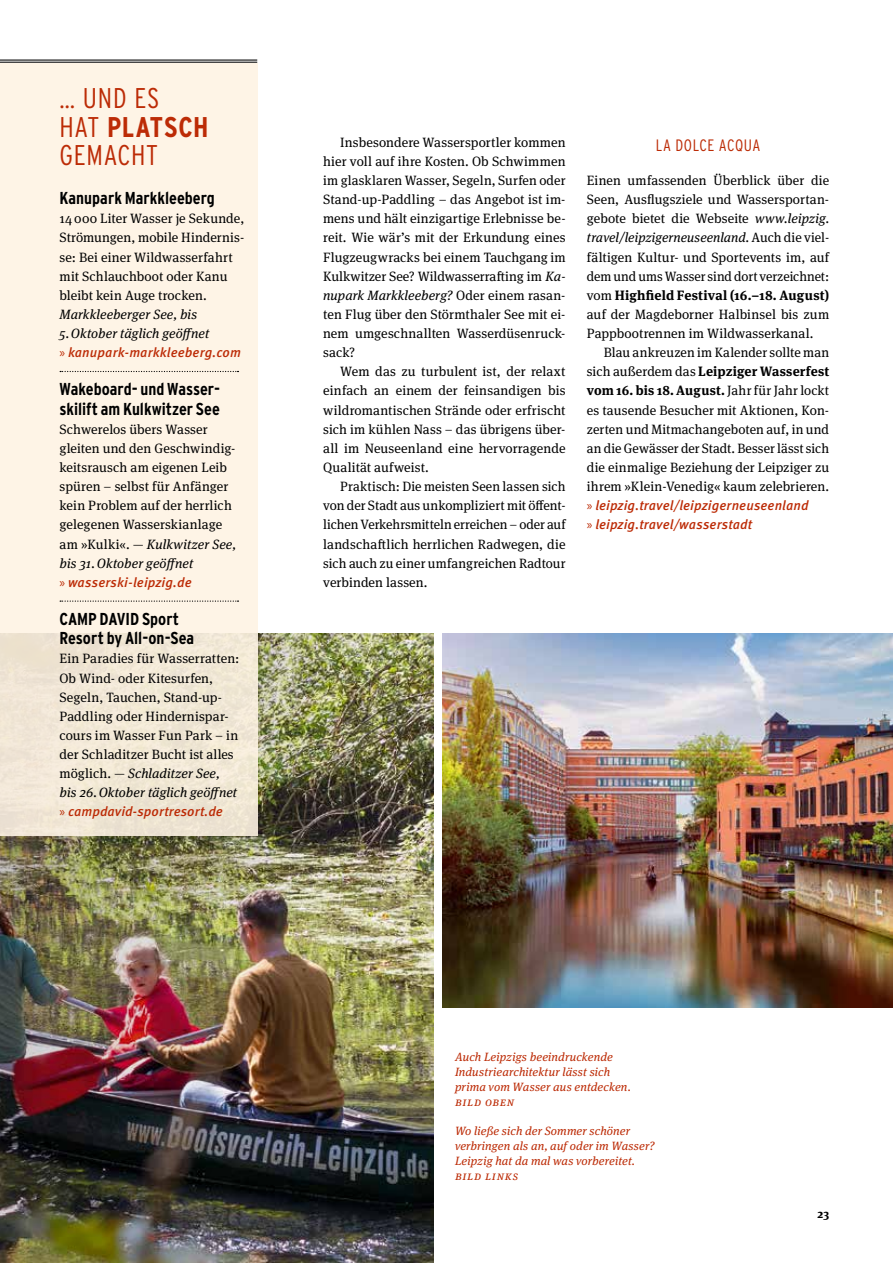
<style>
.page{position:relative;width:893px;height:1263px;background:#fff}
.page>*{position:absolute;margin:0;border:0;box-sizing:border-box;transform-origin:0 0}
.t1{font:300 condensed 28.5px/28.7px "Interstate";letter-spacing:.025em;color:#bc2b06}
.t2{font:700 condensed 17.25px/19.2px "Interstate";color:#000}
.t3{font:300 condensed 16.5px "Interstate";letter-spacing:.03em;color:#bc2b06}
.t4{font:13.5px/19.2px "Meta Serif Pro";letter-spacing:.005em;color:#000}
.t5{font:italic 500 13.5px/19.2px "Meta Pro";letter-spacing:.01em;color:#bc2b06}
.t6{font:italic 13.5px/19.2px "Meta Serif Pro";letter-spacing:.005em;color:#000}
.t7{font:italic 12px/14.9px "Meta Serif Pro";letter-spacing:.01em;color:#bc2b06}
.t8{font:700 12px "Meta Serif Pro";color:#000}
.s1{font-weight:700}
.s2{font-family:"Myriad Pro";font-weight:400;font-style:normal}
.s3{font-style:italic}
</style>
<div class="page">
<img style="left:442px;top:634px;width:451px;height:374px">
<img style="left:0;top:634px;width:434px;height:629px">
<div style="left:0;top:63px;width:257px;height:773px;background:linear-gradient(to bottom,#fff8eb,#f3e9d8)"></div>
<hr style="left:0;top:60px;width:257px;height:1px;background:#000">
<hr style="left:0;top:62px;width:257px;height:1px;background:#000">
<svg style="left:60px;top:371px;width:179px;height:1px"></svg>
<svg style="left:60px;top:600px;width:179px;height:2px"></svg>
<h1 class="t1" style="left:60px;top:83px;width:150px">… UND ES<br>HAT <span class="s1">PLATSCH<br></span>GEMACHT</h1>
<p class="t2" style="left:60px;top:188px;width:157px">Kanupark Markkleeberg</p>
<p class="t4" style="left:60px;top:208px;width:186px">14000 Liter Wasser je Sekunde,<br>Strömungen, mobile Hindernis&shy;se: Bei einer Wildwasserfahrt mit Schlauchboot oder Kanu bleibt kein Auge trocken.</p>
<p class="t6" style="left:60px;top:304px;width:151px">Markkleeberger See, bis<br>5.Oktober täglich geöffnet</p>
<p class="t5" style="left:60px;top:342px;width:183px"><span class="s2">»</span> kanupark-markkleeberg.com</p>
<p class="t2" style="left:60px;top:380px;width:162px">Wakeboard- und Wasser&shy;skilift am Kulkwitzer See</p>
<p class="t4" style="left:60px;top:419px;width:178px">Schwerelos übers Wasser gleiten und den Geschwindig&shy;keitsrausch am eigenen Leib spüren – selbst für Anfänger kein Problem auf der herrlich gelegenen Wasserskianlage am »Kulki«. — <span class="s3">Kulkwitzer See, bis 31. Oktober geöffnet</span></p>
<p class="t5" style="left:60px;top:572px;width:134px"><span class="s2">»</span> wasserski-leipzig.de</p>
<p class="t2" style="left:60px;top:609px;width:136px">CAMP DAVID Sport<br>Resort by All-on-Sea</p>
<p class="t4" style="left:60px;top:648px;width:181px">Ein Paradies für Wasserratten:<br>Ob Wind- oder Kitesurfen,<br>Segeln, Tauchen, Stand-up-<br>Paddling oder Hindernispar&shy;cours im Wasser Fun Park – in der Schladitzer Bucht ist alles möglich. — <span class="s3">Schladitzer See, bis 26.Oktober täglich geöffnet</span></p>
<p class="t5" style="left:60px;top:801px;width:165px"><span class="s2">»</span> campdavid-sportresort.de</p>
<p class="t4" style="left:323px;top:132px;width:244px;text-align:justify;text-indent:17px">Insbesondere Wassersportler kommen hier voll auf ihre Kosten. Ob Schwimmen im glasklaren Wasser, Segeln, Surfen oder Stand-up-Paddling – das Angebot ist im&shy;mens und hält einzigartige Erlebnisse be&shy;reit. Wie wär’s mit der Erkundung eines Flugzeugwracks bei einem Tauchgang im Kulkwitzer See? Wildwasserrafting im <span class="s3">Ka&shy;nupark Markkleeberg?</span> Oder einem rasan&shy;ten Flug über den Störmthaler See mit ei&shy;nem umgeschnallten Wasserdüsenruck&shy;sack?</p>
<p class="t4" style="left:323px;top:361px;width:244px;text-align:justify;text-indent:17px">Wem das zu turbulent ist, der relaxt einfach an einem der feinsandigen bis wildromantischen Strände oder erfrischt sich im kühlen Nass – das übrigens über&shy;all im Neuseenland eine hervorragende Qualität aufweist.</p>
<p class="t4" style="left:323px;top:476px;width:244px;text-align:justify;text-indent:17px">Praktisch: Die meisten Seen lassen sich von der Stadt aus unkompliziert mit öffent&shy;lichen Verkehrsmitteln erreichen – oder auf landschaftlich herrlichen Radwegen, die sich auch zu einer umfangreichen Radtour verbinden lassen.</p>
<p class="t3" style="left:656px;top:136px;width:106px">LA DOLCE ACQUA</p>
<p class="t4" style="left:587px;top:170px;width:245px">Einen umfassenden Überblick über die Seen, Ausflugsziele und Wassersportan&shy;gebote bietet die Webseite <span class="s3">www.leipzig. travel/leipzigerneuseenland.</span> Auch die viel&shy;fältigen Kultur- und Sportevents im, auf dem und ums Wasser sind dort verzeichnet: vom <span class="s1">Highfield Festival (16.–18. August) </span>auf der Magdeborner Halbinsel bis zum Pappbootrennen im Wildwasserkanal.</p>
<p class="t4" style="left:587px;top:342px;width:244px;text-align:justify;text-indent:17px">Blau ankreuzen im Kalender sollte man sich außerdem das <span class="s1">Leipziger Wasserfest vom 16. bis 18.August.</span> Jahr für Jahr lockt es tausende Besucher mit Aktionen, Kon&shy;zerten und Mitmachangeboten auf, in und an die Gewässer der Stadt. Besser lässt sich die einmalige Beziehung der Leipziger zu ihrem »Klein-Venedig« kaum zelebrieren.</p>
<p class="t5" style="left:587px;top:495px;width:223px"><span class="s2">»</span> leipzig.travel/leipzigerneuseenland <span class="s2">»</span> leipzig.travel/wasserstadt</p>
<p class="t7" style="left:455px;top:1049px;width:177px">Auch Leipzigs beeindruckende<br>Industriearchitektur lässt sich prima vom Wasser aus entdecken.<br>Bild oben</p>
<p class="t7" style="left:455px;top:1123px;width:201px">Wo ließe sich der Sommer schöner verbringen als an, auf oder im Wasser?<br>Leipzig hat da mal was vorbereitet.<br>Bil d l inks</p>
<p class="t8" style="left:817px;top:1204px;width:13px">23</p>
</div>
